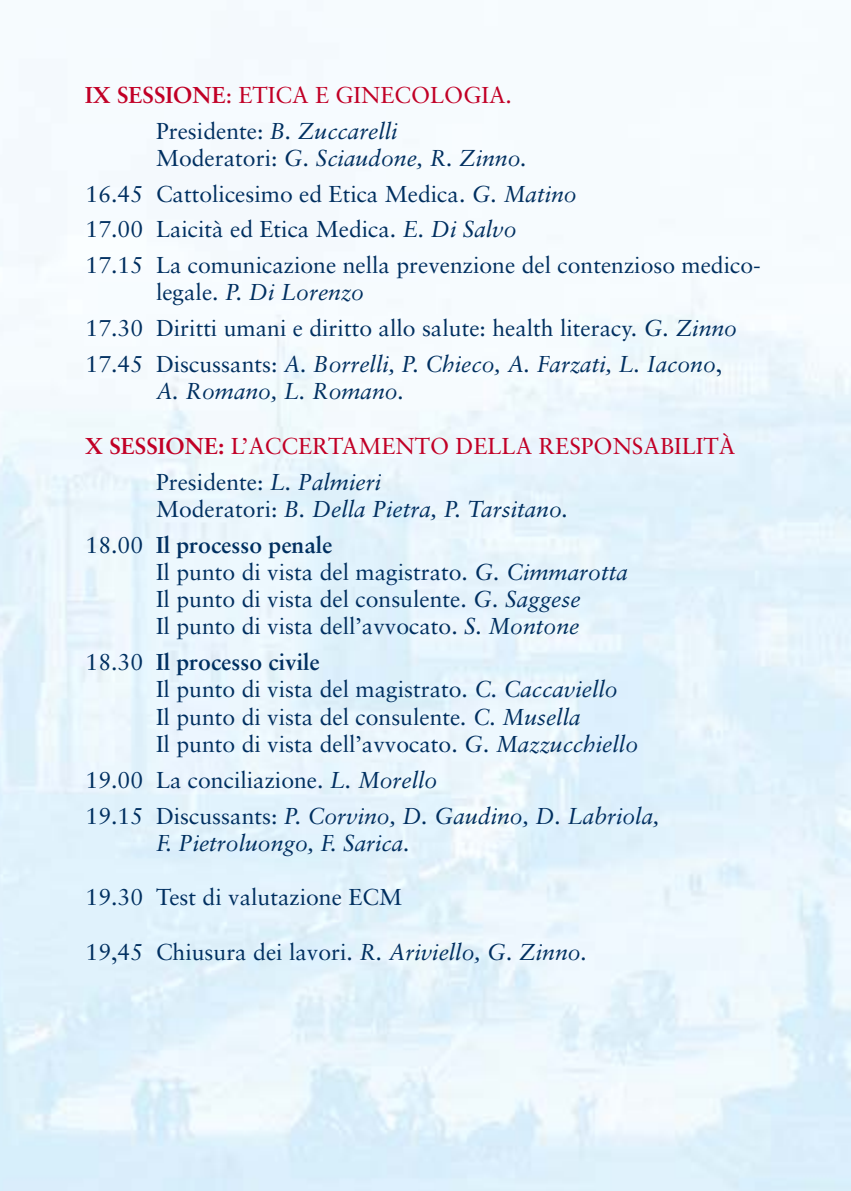
<style>
.page{position:relative;width:851px;height:1191px;background:#fff}
.page>*{position:absolute;margin:0;border:0;box-sizing:border-box;transform-origin:0 0}
.t1{font:23px/35.8px "Sabon";color:#002f60}
.t2{font:italic 23px/35.8px "Sabon";color:#002f60}
.t3{font:23px/35.8px "Sabon";color:#c10026}
.s1{font-weight:700}
.s2{color:#002f60}
.s3{font-style:italic;color:#002f60}
.s4{font-style:italic}
.s5{font-style:normal}
.s6{font-weight:700;font-style:normal}
</style>
<div class="page">
<p class="t3" style="left:156px;top:77px;width:357px;text-indent:-71px"><span class="s1">IX SESSIONE</span>: ETICA E GINECOLOGIA.<br><span class="s2">Presidente:</span> <span class="s3">B. Zuccarelli</span></p>
<p class="t1" style="left:85px;top:140px;width:676px;text-indent:70px">Moderatori: <span class="s4">G. Sciaudone, R. Zinno.<br></span>16.45 Cattolicesimo ed Etica Medica. <span class="s4">G. Matino<br></span>17.00 Laicità ed Etica Medica. <span class="s4">E. Di Salvo<br></span>17.15 La comunicazione nella prevenzione del contenzioso medico-</p>
<p class="t1" style="left:85px;top:274px;width:653px;text-indent:70px">legale. <span class="s4">P. Di Lorenzo<br></span>17.30 Diritti umani e diritto allo salute: health literacy. <span class="s4">G. Zinno<br></span>17.45 Discussants: <span class="s4">A. Borrelli, P. Chieco, A. Farzati, L. Iacono</span>,</p>
<p class="t2" style="left:156px;top:373px;width:249px">A. Romano, L. Romano.</p>
<p class="t3" style="left:156px;top:428px;width:581px;text-indent:-71px"><span class="s1">X SESSIONE:</span> L’ACCERTAMENTO DELLA RESPONSABILITÀ<br><span class="s2">Presidente:</span> <span class="s3">L. Palmieri</span></p>
<p class="t2" style="left:85px;top:491px;width:484px;text-indent:70px"><span class="s5">Moderatori:</span> B. Della Pietra, P. Tarsitano.<br><span class="s5">18.00</span> <span class="s6">Il processo penale</span></p>
<p class="t1" style="left:156px;top:558px;width:473px;line-height:27.2px">Il punto di vista del magistrato. <span class="s4">G. Cimmarotta<br></span>Il punto di vista del consulente. <span class="s4">G. Saggese<br></span>Il punto di vista dell’avvocato. <span class="s4">S. Montone</span></p>
<p class="t1" style="left:156px;top:648px;width:483px;line-height:27.2px;text-indent:-70px">18.30 <span class="s1">Il processo civile<br></span>Il punto di vista del magistrato. <span class="s4">C. Caccaviello<br></span>Il punto di vista del consulente<span class="s4">. C. Musella<br></span>Il punto di vista dell’avvocato. <span class="s4">G. Mazzucchiello</span></p>
<p class="t2" style="left:85px;top:762px;width:575px"><span class="s5">19.00 La conciliazione.</span> L. Morello<br><span class="s5">19.15 Discussants:</span> P. Corvino, D. Gaudino, D. Labriola,</p>
<p class="t2" style="left:156px;top:825px;width:255px">F. Pietroluongo, F. Sarica.</p>
<p class="t1" style="left:85px;top:879px;width:318px">19.30 Test di valutazione ECM</p>
<p class="t1" style="left:85px;top:933px;width:503px">19,45 Chiusura dei lavori. <span class="s4">R. Ariviello, G. Zinno.</span></p>
</div>
